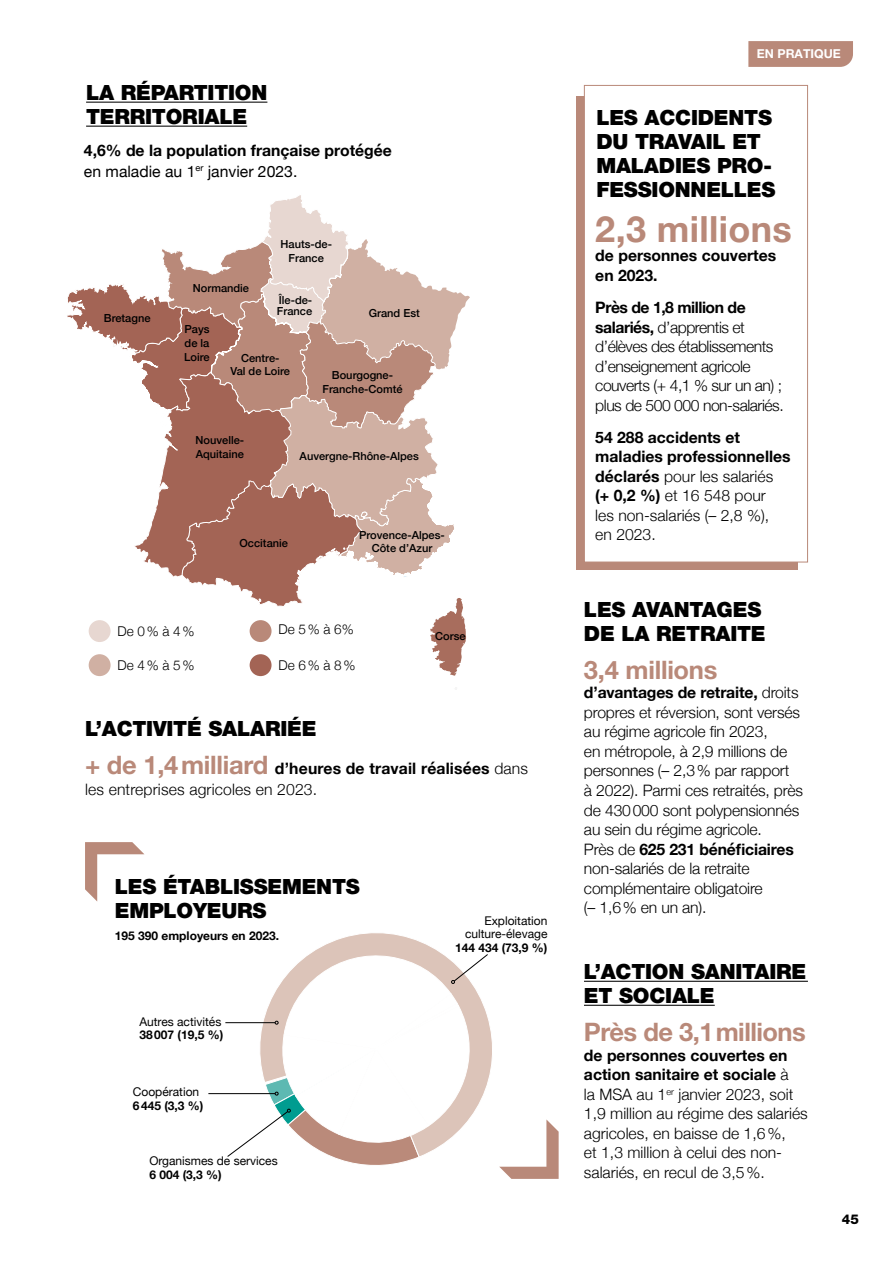
<style>
.page{position:relative;width:893px;height:1263px;background:#fff}
.page>*{position:absolute;margin:0;border:0;box-sizing:border-box;transform-origin:0 0}
.t1{font:700 36px "Helvetica Neue";letter-spacing:.01em;color:#b98979}
.t2{font:700 25.5px "Helvetica Neue LT Std";letter-spacing:-.02em;color:#b98979}
.t3{font:900 21px/24px "Helvetica Neue LT Pro";letter-spacing:-.01em;color:#000}
.t4{font:300 15.75px/19.5px "Helvetica Neue";letter-spacing:-.01em;color:#000}
.t5{font:300 15.75px/19.5px "Helvetica Neue";letter-spacing:-.03em;color:#000}
.t6{font:700 15.75px/21px "Helvetica Neue";color:#000}
.t7{font:300 15.75px/21px "Helvetica Neue";letter-spacing:.01em;color:#000}
.t8{font:300 13.5px "Helvetica Neue";color:#000}
.t9{font:800 13.5px "Helvetica Neue LT Pro";color:#000}
.t10{font:700 12.3px "Helvetica Neue LT Pro";color:#fff}
.t11{font:12px/13.5px "Helvetica Neue";color:#000;text-align:right}
.t12{font:700 12px "Helvetica Neue";color:#000}
.t13{font:500 11.1px/14.2px "Helvetica Neue";color:#000;text-align:center}
.s1{font-weight:400}
.s2{font-family:"Helvetica Neue LT Std";font-weight:700;font-size:25.5px;color:#b98979}
.s3{font-weight:700}
</style>
<div class="page">
<hr style="left:86px;top:102px;width:181px;height:1px;background:#000">
<hr style="left:86px;top:126px;width:161px;height:1px;background:#000">
<svg style="left:67px;top:195px;width:403px;height:481px"></svg>
<hr style="left:584px;top:981px;width:224px;height:1px;background:#000">
<hr style="left:584px;top:1005px;width:131px;height:1px;background:#000">
<div style="left:576px;top:96px;width:222px;height:473px;background:#b98979"></div>
<div style="left:584px;top:85px;width:224px;height:477px;background:#fff;border:1px solid #b98979"></div>
<svg style="left:748px;top:41px;width:105px;height:26px;background:#ba8b7c"></svg>
<svg style="left:85px;top:842px;width:59px;height:59px"></svg>
<svg style="left:499px;top:1119px;width:60px;height:60px"></svg>
<svg style="left:318px;top:933px;width:188px;height:225px"></svg>
<hr style="left:225px;top:1022px;width:50px;height:1px;background:#000">
<hr style="left:208px;top:1093px;width:67px;height:1px;background:#000">
<svg style="left:227px;top:949px;width:261px;height:216px"></svg>
<h3 class="t3" style="left:86px;top:80px;width:183px">LA RÉPARTITION<br>TERRITORIALE</h3>
<p class="t6" style="left:84px;top:140px;width:309px">4,6% de la population française protégée <span class="s1">en maladie au 1</span><sup>er</sup> <span class="s1">janvier 2023.</span></p>
<p class="t13" style="left:104px;top:310px;width:48px">Bretagne</p>
<p class="t13" style="left:193px;top:280px;width:58px">Normandie</p>
<p class="t13" style="left:281px;top:236px;width:53px">Hauts-de-<br>France</p>
<p class="t13" style="left:277px;top:294px;width:37px;line-height:11.1px;text-align:left">Île-de-<br>France</p>
<p class="t13" style="left:369px;top:305px;width:53px">Grand Est</p>
<p class="t13" style="left:184px;top:321px;width:27px;text-align:justify">Pays de la Loire</p>
<p class="t13" style="left:231px;top:351px;width:61px;line-height:12.6px">Centre-<br>Val de Loire</p>
<p class="t13" style="left:322px;top:367px;width:82px">Bourgogne-<br>Franche-Comté</p>
<p class="t13" style="left:196px;top:432px;width:50px;text-align:left">Nouvelle-<br>Aquitaine</p>
<p class="t13" style="left:300px;top:448px;width:121px">Auvergne-Rhône-Alpes</p>
<p class="t13" style="left:240px;top:535px;width:50px">Occitanie</p>
<p class="t13" style="left:359px;top:528px;width:87px;line-height:12.6px">Provence-Alpes-<br>Côte d’Azur</p>
<p class="t8" style="left:117px;top:621px;width:79px">De 0% à 4%</p>
<p class="t8" style="left:278px;top:619px;width:77px">De 5% à 6%</p>
<p class="t8" style="left:117px;top:654px;width:79px">De 4% à 5%</p>
<p class="t8" style="left:278px;top:655px;width:79px">De 6% à 8%</p>
<p class="t13" style="left:435px;top:628px;width:32px">Corse</p>
<h3 class="t3" style="left:85px;top:716px;width:233px">L’ACTIVITÉ SALARIÉE</h3>
<p class="t7" style="left:85px;top:757px;width:445px"><span class="s2">+ de 1,4milliard</span> <span class="s3">d’heures de travail réalisées</span> dans les entreprises agricoles en 2023.</p>
<h3 class="t3" style="left:115px;top:875px;width:247px">LES ÉTABLISSEMENTS<br>EMPLOYEURS</h3>
<p class="t12" style="left:115px;top:926px;width:166px">195 390 employeurs en 2023.</p>
<p class="t11" style="left:139px;top:1015px;width:84px">Autres activités</p>
<p class="t12" style="left:139px;top:1025px;width:85px">38007 (19,5 %)</p>
<p class="t11" style="left:133px;top:1086px;width:68px">Coopération</p>
<p class="t12" style="left:133px;top:1096px;width:72px">6445 (3,3 %)</p>
<p class="t11" style="left:149px;top:1155px;width:130px">Organismes de services</p>
<p class="t12" style="left:149px;top:1165px;width:74px">6 004 (3,3 %)</p>
<p class="t11" style="left:465px;top:914px;width:84px">Exploitation culture-élevage</p>
<p class="t12" style="left:455px;top:938px;width:94px">144 434 (73,9 %)</p>
<p class="t10" style="left:757px;top:46px;width:85px">EN PRATIQUE</p>
<h3 class="t3" style="left:596px;top:106px;width:181px">LES ACCIDENTS<br>DU TRAVAIL ET<br>MALADIES PRO-<br>FESSIONNELLES</h3>
<h1 class="t1" style="left:595px;top:201px;width:198px">2,3 millions</h1>
<p class="t6" style="left:595px;top:246px;width:182px;line-height:19.5px">de personnes couvertes en 2023.</p>
<p class="t5" style="left:595px;top:297px;width:190px"><span class="s3">Près de 1,8 million de salariés,</span> d’apprentis et d’élèves des établissements d’enseignement agricole couverts (+ 4,1 % sur un an) ; plus de 500 000 non-salariés.</p>
<p class="t4" style="left:595px;top:426px;width:197px"><span class="s3">54 288 accidents et maladies professionnelles déclarés</span> pour les salariés <span class="s3">(+ 0,2 %)</span> et 16 548 pour<br>les non-salariés (– 2,8 %),<br>en 2023.</p>
<h3 class="t3" style="left:584px;top:597px;width:183px">LES AVANTAGES<br>DE LA RETRAITE</h3>
<h2 class="t2" style="left:584px;top:654px;width:135px">3,4 millions</h2>
<p class="t4" style="left:584px;top:682px;width:221px"><span class="s3">d’avantages de retraite,</span> droits propres et réversion, sont versés au régime agricole fin 2023,<br>en métropole, à 2,9 millions de personnes (– 2,3% par rapport<br>à 2022). Parmi ces retraités, près de 430000 sont polypensionnés au sein du régime agricole.<br>Près de <span class="s3">625 231 bénéficiaires </span>non-salariés de la retraite complémentaire obligatoire<br>(– 1,6% en un an).</p>
<h3 class="t3" style="left:584px;top:959px;width:224px">L’ACTION SANITAIRE<br>ET SOCIALE</h3>
<h2 class="t2" style="left:584px;top:1016px;width:223px">Près de 3,1millions</h2>
<p class="t4" style="left:584px;top:1044px;width:225px"><span class="s3">de personnes couvertes en action sanitaire et sociale</span> à<br>la MSA au 1<sup>er</sup> janvier 2023, soit<br>1,9 million au régime des salariés agricoles, en baisse de 1,6%,<br>et 1,3 million à celui des non&shy;salariés, en recul de 3,5%.</p>
<p class="t9" style="left:842px;top:1211px;width:19px">45</p>
</div>
